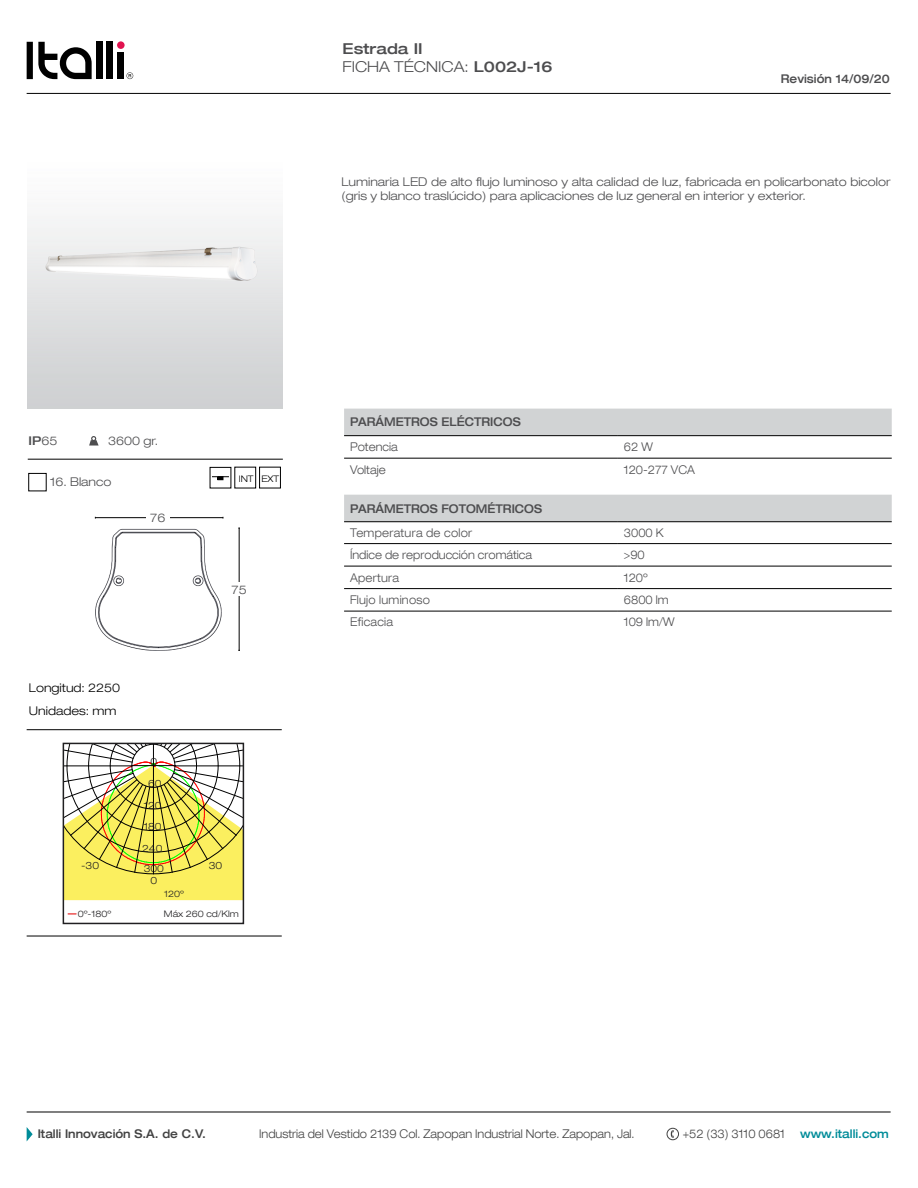
<style>
.page{position:relative;width:918px;height:1188px;background:#fff}
.page>*{position:absolute;margin:0;border:0;box-sizing:border-box;transform-origin:0 0}
.t1{font:300 expanded 15px "Helvetica 43";color:#4d4d4f}
.t2{font:500 expanded 15px "Helvetica 63";color:#4d4d4f}
.t3{font:300 expanded 12px/14.4px "Helvetica 43";color:#4d4d4f}
.t4{font:300 expanded 12px "Helvetica 43";color:#4d4d4f;scale:.9 1}
.t5{font:300 expanded 12px "Helvetica 43";color:#424242;scale:.9 1}
.t6{font:500 expanded 12px "Helvetica 63";color:#4d4d4f;scale:.9 1}
.t7{font:300 expanded 12px "Helvetica 43";letter-spacing:.025em;color:#4d4d4f;scale:.9 1}
.t8{font:500 expanded 12px "Helvetica 63";color:#424242;scale:.9 1}
.t9{font:300 expanded 12px "Helvetica 43";color:#000}
.t10{font:500 expanded 12px "Helvetica 63";color:#008c99;scale:.9 1}
.t11{font:500 expanded 12px "Helvetica 63";color:#4d4d4f}
.t12{font:300 expanded 10.05px/22px "Helvetica 43";color:#201f21;text-align:center}
.t13{font:300 expanded 9px "Helvetica 43";color:#201f21}
.t14{font:300 expanded 9px "Helvetica 43";color:#000}
.s1{font-family:"Helvetica 63";font-weight:500}
.s2{font-family:"Helvetica 43";font-weight:300}
</style>
<div class="page">
<hr style="left:27px;top:93px;width:864px;height:1px;background:#000">
<hr style="left:27px;top:1112px;width:864px;height:1px;background:#000">
<svg style="left:27px;top:1127px;width:6px;height:14px"></svg>
<svg style="left:670px;top:1130px;width:4px;height:8px"></svg>
<div style="left:667px;top:1128px;width:12px;height:12px;border:1px solid #424242;border-radius:50%"></div>
<svg style="left:27px;top:42px;width:65px;height:37px"></svg>
<div style="left:96px;top:41px;width:6px;height:38px;background:#000"></div>
<div style="left:107px;top:41px;width:6px;height:38px;background:#000"></div>
<div style="left:118px;top:52px;width:6px;height:27px;background:#000"></div>
<div style="left:117px;top:41px;width:8px;height:8px;background:#e1134f;border-radius:50%"></div>
<svg style="left:127px;top:72px;width:6px;height:7px"></svg>
<hr style="left:28px;top:459px;width:255px;height:1px;background:#000">
<svg style="left:89px;top:436px;width:10px;height:10px"></svg>
<img style="left:27px;top:219px;width:256px;height:189px">
<div style="left:344px;top:495px;width:548px;height:26px;background:#d1d3d4"></div>
<hr style="left:344px;top:521px;width:274px;height:1px;background:#000">
<hr style="left:618px;top:521px;width:274px;height:1px;background:#000">
<hr style="left:344px;top:543px;width:274px;height:1px;background:#000">
<hr style="left:618px;top:543px;width:274px;height:1px;background:#000">
<hr style="left:344px;top:566px;width:274px;height:1px;background:#000">
<hr style="left:618px;top:566px;width:274px;height:1px;background:#000">
<hr style="left:344px;top:588px;width:274px;height:1px;background:#000">
<hr style="left:618px;top:588px;width:274px;height:1px;background:#000">
<hr style="left:344px;top:611px;width:274px;height:1px;background:#000">
<hr style="left:618px;top:611px;width:274px;height:1px;background:#000">
<div style="left:344px;top:409px;width:548px;height:26px;background:#d1d3d4"></div>
<hr style="left:344px;top:435px;width:274px;height:1px;background:#000">
<hr style="left:618px;top:435px;width:274px;height:1px;background:#000">
<hr style="left:344px;top:458px;width:274px;height:1px;background:#000">
<hr style="left:618px;top:458px;width:274px;height:1px;background:#000">
<hr style="left:27px;top:729px;width:255px;height:1px;background:#000">
<hr style="left:27px;top:936px;width:255px;height:1px;background:#000">
<svg style="left:66px;top:746px;width:175px;height:154px"></svg>
<hr style="left:153px;top:744px;width:1px;height:44px;background:#000">
<div style="left:63px;top:743px;width:181px;height:181px;border:2px solid #201f21"></div>
<div style="left:259px;top:467px;width:22px;height:21px;border:1px solid #000"></div>
<div style="left:210px;top:467px;width:21px;height:21px;border:1px solid #000"></div>
<svg style="left:212px;top:476px;width:17px;height:4px"></svg>
<img style="left:95px;top:528px;width:127px;height:123px">
<hr style="left:95px;top:517px;width:128px;height:1px;background:#000">
<hr style="left:239px;top:528px;width:1px;height:122px;background:#000">
<div style="left:146px;top:511px;width:24px;height:13px;background:#fff"></div>
<div style="left:227px;top:583px;width:24px;height:13px;background:#fff"></div>
<p class="t2" style="left:343px;top:39px;width:81px">Estrada II</p>
<p class="t1" style="left:343px;top:57px;width:211px">FICHA TÉCNICA: <span class="s1">L002J-16</span></p>
<p class="t6" style="left:781px;top:71px;width:123px">Revisión 14/09/20</p>
<p class="t3" style="left:341px;top:174px;width:551px">Luminaria LED de alto flujo luminoso y alta calidad de luz, fabricada en policarbonato bicolor (gris y blanco traslúcido) para aplicaciones de luz general en interior y exterior.</p>
<p class="t11" style="left:29px;top:433px;width:30px">IP<span class="s2">65</span></p>
<p class="t3" style="left:108px;top:433px;width:52px">3600 gr.</p>
<p class="t3" style="left:50px;top:475px;width:63px">16. Blanco</p>
<p class="t3" style="left:150px;top:510px;width:17px">76</p>
<p class="t14" style="left:239px;top:473px;width:42px">INT EXT</p>
<p class="t3" style="left:232px;top:582px;width:17px">75</p>
<p class="t9" style="left:29px;top:681px;width:93px">Longitud: 2250</p>
<p class="t9" style="left:29px;top:704px;width:89px">Unidades: mm</p>
<p class="t12" style="left:81px;top:855px;width:20px">-30</p>
<p class="t12" style="left:151px;top:750px;width:8px">0</p>
<p class="t12" style="left:144px;top:772px;width:20px">60<br>120</p>
<p class="t12" style="left:142px;top:815px;width:22px;text-align:left">180<br>240</p>
<p class="t12" style="left:144px;top:858px;width:22px">300</p>
<p class="t12" style="left:151px;top:870px;width:8px">0</p>
<p class="t13" style="left:164px;top:888px;width:21px">120º</p>
<p class="t12" style="left:209px;top:855px;width:15px">30</p>
<p class="t13" style="left:78px;top:908px;width:35px">0º-180º</p>
<p class="t13" style="left:164px;top:908px;width:76px">Máx 260 cd/Klm</p>
<p class="t6" style="left:350px;top:415px;width:191px">PARÁMETROS ELÉCTRICOS</p>
<p class="t4" style="left:350px;top:440px;width:54px">Potencia</p>
<p class="t4" style="left:624px;top:440px;width:34px">62 W</p>
<p class="t4" style="left:350px;top:462px;width:41px">Voltaje</p>
<p class="t4" style="left:624px;top:462px;width:80px">120-277 VCA</p>
<p class="t6" style="left:350px;top:501px;width:215px">PARÁMETROS FOTOMÉTRICOS</p>
<p class="t7" style="left:350px;top:526px;width:137px">Temperatura de color</p>
<p class="t4" style="left:624px;top:526px;width:46px">3000 K</p>
<p class="t4" style="left:350px;top:548px;width:204px">Índice de reproducción cromática</p>
<p class="t4" style="left:624px;top:548px;width:25px">&gt;90</p>
<p class="t7" style="left:350px;top:570px;width:56px">Apertura</p>
<p class="t4" style="left:624px;top:570px;width:28px">120º</p>
<p class="t7" style="left:350px;top:593px;width:90px">Flujo luminoso</p>
<p class="t4" style="left:624px;top:593px;width:51px">6800 lm</p>
<p class="t7" style="left:350px;top:614px;width:49px">Eficacia</p>
<p class="t4" style="left:624px;top:614px;width:58px">109 lm/W</p>
<p class="t8" style="left:38px;top:1127px;width:188px">Italli Innovación S.A. de C.V.</p>
<p class="t5" style="left:259px;top:1127px;width:419px">Industria del Vestido 2139 Col. Zapopan Industrial Norte. Zapopan, Jal.</p>
<p class="t5" style="left:683px;top:1127px;width:115px">+52 (33) 3110 0681</p>
<p class="t10" style="left:800px;top:1127px;width:100px">www.italli.com</p>
</div>
